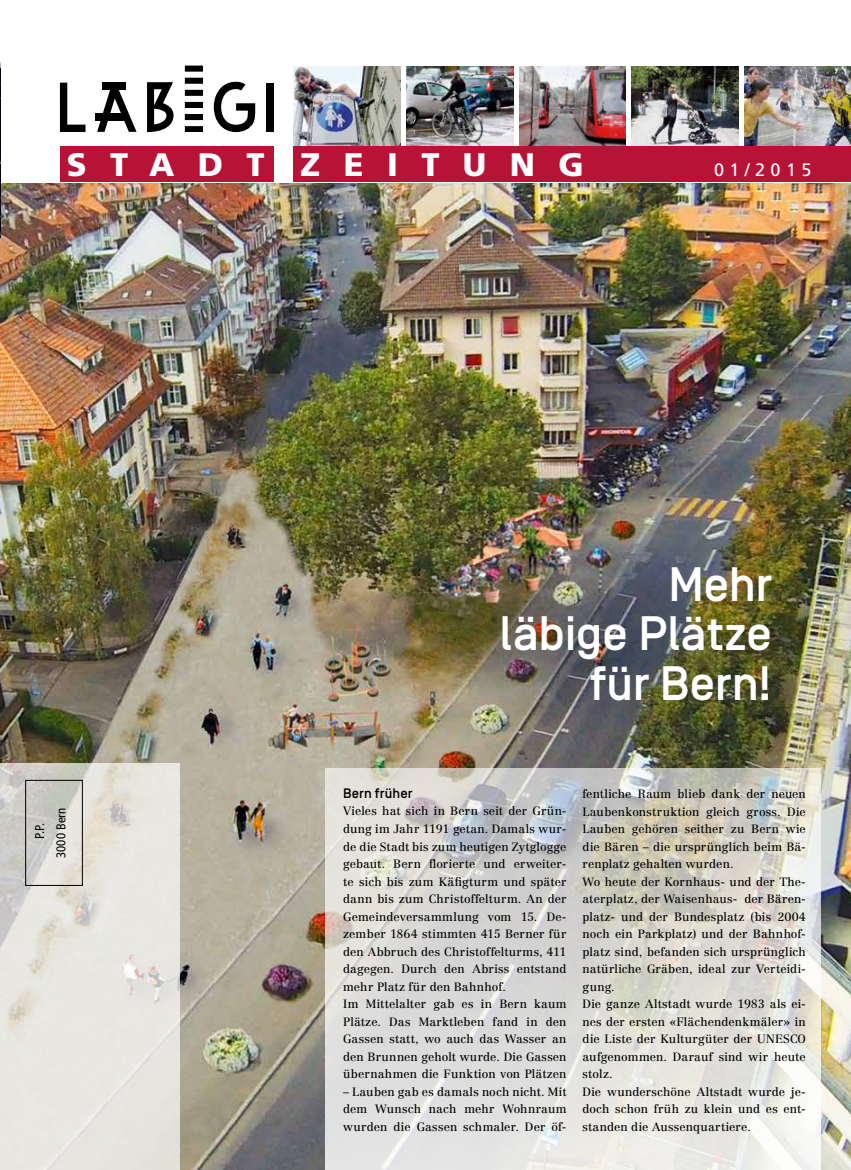
<style>
.page{position:relative;width:851px;height:1170px;background:#fff}
.page>*{position:absolute;margin:0;border:0;box-sizing:border-box;transform-origin:0 0}
.t1{font:500 48.25px/49.8px "Simplon Norm";letter-spacing:-.01em;color:#fff;text-align:right}
.t2{font:900 32.5px "Frutiger";letter-spacing:.72em;color:#fff}
.t3{font:18px "Frutiger";letter-spacing:.3em;color:#fff}
.t4{font:17.5px "Frutiger";letter-spacing:.3em;color:#fff}
.t5{font:500 13.75px "Simplon Norm";color:#000}
.t6{font:condensed 12.75px/21.2px "Frutiger";letter-spacing:.01em;color:#000;text-align:center}
.t7{font:11.88px/17.5px "Centennial";letter-spacing:.005em;color:#000}
</style>
<div class="page">
<img style="left:0;top:183px;width:850px;height:986px">
<svg style="left:0;top:762px;width:179px;height:407px;background:#e3e1db"></svg>
<div style="left:25px;top:780px;width:58px;height:105px;border:1px solid #000"></div>
<div style="left:60px;top:147px;width:213px;height:35px;background:#b71337"></div>
<svg style="left:214px;top:81px;width:41px;height:51px"></svg>
<svg style="left:147px;top:82px;width:27px;height:50px"></svg>
<svg style="left:60px;top:83px;width:25px;height:49px"></svg>
<svg style="left:185px;top:66px;width:18px;height:66px"></svg>
<div style="left:95px;top:114px;width:31px;height:7px;background:#000"></div>
<div style="left:103px;top:82px;width:23px;height:7px;background:#000"></div>
<svg style="left:97px;top:87px;width:39px;height:45px"></svg>
<div style="left:266px;top:83px;width:7px;height:48px;background:#000"></div>
<img style="left:744px;top:67px;width:106px;height:80px">
<img style="left:631px;top:67px;width:107px;height:80px">
<img style="left:519px;top:66px;width:106px;height:81px">
<img style="left:406px;top:66px;width:107px;height:81px">
<img style="left:294px;top:66px;width:106px;height:81px">
<div style="left:294px;top:147px;width:556px;height:35px;background:#b71337"></div>
<svg style="left:325px;top:768px;width:495px;height:401px;background:#dbdad5"></svg>
<img style="left:0;top:62px;width:1px;height:176px">
<h2 class="t2" style="left:67px;top:145px;width:518px">STADT ZEITUNG</h2>
<h3 class="t3" style="left:714px;top:159px;width:99px">01/2015</h3>
<h3 class="t4" style="left:737px;top:159px;width:96px">01/2011</h3>
<p class="t6" style="left:29px;top:858px;width:52px;rotate:-90deg">P.P.<br>3000 Bern</p>
<h1 class="t1" style="left:499px;top:561px;width:274px">Mehr<br>läbige Plätze für Bern!</h1>
<p class="t5" style="left:343px;top:785px;width:71px">Bern früher</p>
<p class="t7" style="left:343px;top:802px;width:225px">Vieles hat sich in Bern seit der Grün&shy;dung im Jahr 1191 getan. Damals wur&shy;de die Stadt bis zum heutigen Zytglogge gebaut. Bern florierte und erweiter&shy;te sich bis zum Käfigturm und später dann bis zum Christoffelturm. An der Gemeindeversammlung vom 15. De&shy;zember 1864 stimmten 415 Berner für den Abbruch des Christoffelturms, 411 dagegen. Durch den Abriss entstand mehr Platz für den Bahnhof.<br>Im Mittelalter gab es in Bern kaum Plätze. Das Marktleben fand in den Gassen statt, wo auch das Wasser an den Brunnen geholt wurde. Die Gassen übernahmen die Funktion von Plätzen</p>
<p class="t7" style="left:343px;top:1082px;width:225px;text-align:justify">– Lauben gab es damals noch nicht. Mit dem Wunsch nach mehr Wohnraum wurden die Gassen schmaler. Der öf-</p>
<p class="t7" style="left:582px;top:785px;width:225px">fentliche Raum blieb dank der neuen<br>Laubenkonstruktion gleich gross. Die<br>Lauben gehören seither zu Bern wie die Bären – die ursprünglich beim Bä&shy;renplatz gehalten wurden.<br>Wo heute der Kornhaus- und der The&shy;aterplatz, der Waisenhaus- der Bären&shy;platz- und der Bundesplatz (bis 2004 noch ein Parkplatz) und der Bahnhof&shy;platz sind, befanden sich ursprünglich natürliche Gräben, ideal zur Verteidi&shy;gung.<br>Die ganze Altstadt wurde 1983 als ei&shy;nes der ersten «Flächendenkmäler» in die Liste der Kulturgüter der UNESCO aufgenommen. Darauf sind wir heute stolz.<br>Die wunderschöne Altstadt wurde je&shy;doch schon früh zu klein und es ent&shy;standen die Aussenquartiere.</p>
</div>
